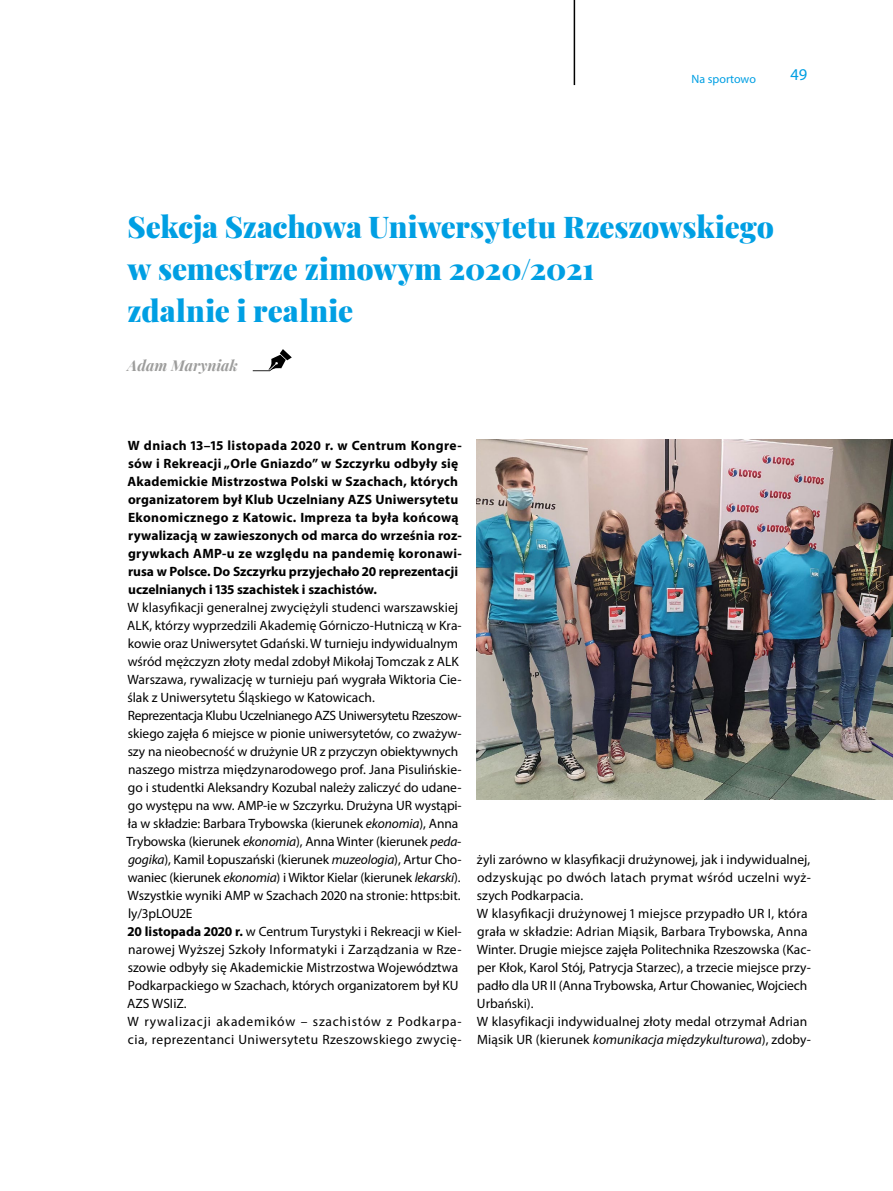
<style>
.page{position:relative;width:893px;height:1191px;background:#fff}
.page>*{position:absolute;margin:0;border:0;box-sizing:border-box;transform-origin:0 0}
.t1{font:900 30px/42px "Playfair Display";letter-spacing:-.005em;color:#009fe3}
.t2{font:16.5px "Myriad Pro";color:#009fe3}
.t3{font:italic 700 15px "Playfair Display";color:#9d9d9c}
.t4{font:13.5px/18px "Myriad Pro";color:#000}
.t5{font:700 13.5px/18px "Myriad Pro";letter-spacing:.015em;color:#000}
.t6{font:12px "Myriad Pro";color:#009fe3}
.s1{font-style:italic}
.s2{font-weight:700}
</style>
<div class="page">
<hr style="left:574px;top:0;width:1px;height:85px;background:#000">
<img style="left:477px;top:439px;width:416px;height:360px">
<svg style="left:253px;top:349px;width:39px;height:22px"></svg>
<p class="t6" style="left:692px;top:71px;width:66px">Na sportowo</p>
<p class="t2" style="left:790px;top:65px;width:18px">49</p>
<h1 class="t1" style="left:128px;top:203px;width:648px">Sekcja Szachowa Uniwersytetu Rzeszowskiego w semestrze zimowym 2020/2021<br>zdalnie i realnie</h1>
<p class="t3" style="left:128px;top:353px;width:112px">Adam Maryniak</p>
<p class="t5" style="left:127px;top:436px;width:336px">W dniach 13–15 listopada 2020 r. w Centrum Kongre&shy;sów i Rekreacji „Orle Gniazdo” w Szczyrku odbyły się Akademickie Mistrzostwa Polski w Szachach, których organizatorem był Klub Uczelniany AZS Uniwersytetu Ekonomicznego z Katowic. Impreza ta była końcową rywalizacją w zawieszonych od marca do września roz&shy;grywkach AMP-u ze względu na pandemię koronawi&shy;rusa w Polsce. Do Szczyrku przyjechało 20 reprezentacji uczelnianych i 135 szachistek i szachistów.</p>
<p class="t4" style="left:127px;top:598px;width:337px">W klasyfikacji generalnej zwyciężyli studenci warszawskiej ALK, którzy wyprzedzili Akademię Górniczo-Hutniczą w Kra&shy;kowie oraz Uniwersytet Gdański. W turnieju indywidualnym wśród mężczyzn złoty medal zdobył Mikołaj Tomczak z ALK Warszawa, rywalizację w turnieju pań wygrała Wiktoria Cie&shy;ślak z Uniwersytetu Śląskiego w Katowicach.<br>Reprezentacja Klubu Uczelnianego AZS Uniwersytetu Rzeszow&shy;skiego zajęła 6 miejsce w pionie uniwersytetów, co zważyw&shy;szy na nieobecność w drużynie UR z przyczyn obiektywnych naszego mistrza międzynarodowego prof. Jana Pisulińskie&shy;go i studentki Aleksandry Kozubal należy zaliczyć do udane&shy;go występu na ww. AMP-ie w Szczyrku. Drużyna UR wystąpi&shy;ła w składzie: Barbara Trybowska (kierunek <span class="s1">ekonomia</span>), Anna Trybowska (kierunek <span class="s1">ekonomia</span>), Anna Winter (kierunek <span class="s1">peda&shy;gogika</span>), Kamil Łopuszański (kierunek <span class="s1">muzeologia</span>), Artur Cho&shy;waniec (kierunek <span class="s1">ekonomia</span>) i Wiktor Kielar (kierunek <span class="s1">lekarski</span>).<br>Wszystkie wyniki AMP w Szachach 2020 na stronie: https:bit. ly/3pLOU2E<br><span class="s2">20 listopada 2020 r.</span> w Centrum Turystyki i Rekreacji w Kiel&shy;narowej Wyższej Szkoły Informatyki i Zarządzania w Rze&shy;szowie odbyły się Akademickie Mistrzostwa Województwa Podkarpackiego w Szachach, których organizatorem był KU AZS WSIiZ.<br>W rywalizacji akademików – szachistów z Podkarpa&shy;cia, reprezentanci Uniwersytetu Rzeszowskiego zwycię-</p>
<p class="t4" style="left:477px;top:850px;width:336px">żyli zarówno w klasyfikacji drużynowej, jak i indywidualnej, odzyskując po dwóch latach prymat wśród uczelni wyż&shy;szych Podkarpacia.<br>W klasyfikacji drużynowej 1 miejsce przypadło UR I, która grała w składzie: Adrian Miąsik, Barbara Trybowska, Anna Winter. Drugie miejsce zajęła Politechnika Rzeszowska (Kac&shy;per Kłok, Karol Stój, Patrycja Starzec), a trzecie miejsce przy&shy;padło dla UR II (Anna Trybowska, Artur Chowaniec, Wojciech Urbański).<br>W klasyfikacji indywidualnej złoty medal otrzymał Adrian Miąsik UR (kierunek <span class="s1">komunikacja międzykulturowa</span>), zdoby-</p>
</div>
